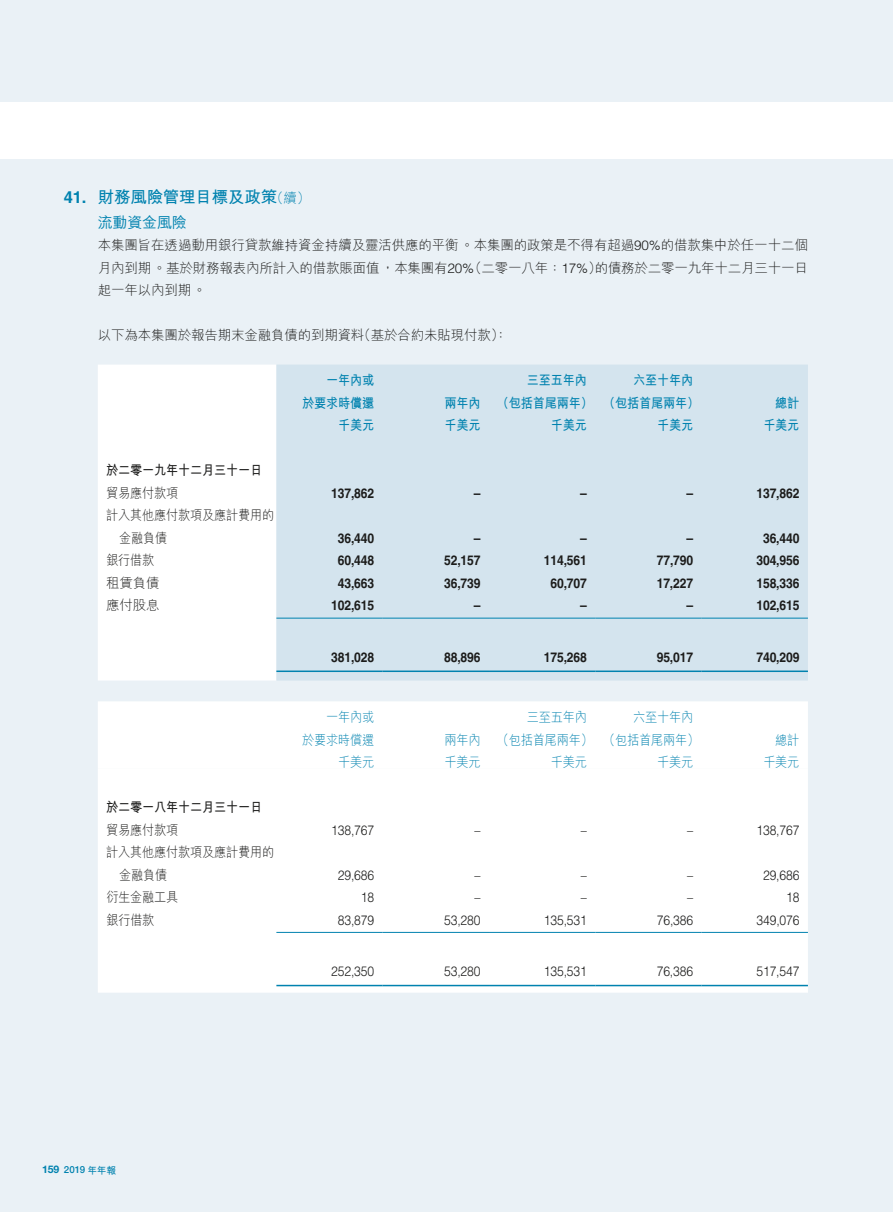
<style>
.page{position:relative;width:893px;height:1212px;background:#eaf1f6}
.page>*{position:absolute;margin:0;border:0;box-sizing:border-box;transform-origin:0 0}
.t1{font:700 16.5px "M Hei HK";letter-spacing:-.015em;color:#0082af}
.t2{font:700 16.5px "Helvetica LT Std";color:#0082af}
.t3{font:500 15px "M Hei HK";letter-spacing:-.015em;color:#0082af}
.t4{font:300 13.5px/22.5px "M Hei HK";letter-spacing:-.015em;color:#1c1c1b;text-align:right}
.t5{font:700 13.5px "Helvetica LT Std";letter-spacing:-.015em;color:#1c1c1b;scale:.9 1}
.t6{font:300 13.5px "Helvetica LT Std";letter-spacing:-.015em;color:#1c1c1b;scale:.9 1}
.t7{font:300 13.5px/22.5px "M Hei HK";letter-spacing:-.015em;color:#1c1c1b;scale:.9 1}
.t8{font:700 13.5px/22.5px "M Hei HK";letter-spacing:-.015em;color:#0082af;scale:.9 1}
.t9{font:300 13.5px/22.5px "M Hei HK";letter-spacing:-.015em;color:#0082af;scale:.9 1}
.t10{font:700 13.5px "M Hei HK";letter-spacing:-.015em;color:#1c1c1b;scale:.9 1}
.t11{font:300 13.5px "M Hei HK";letter-spacing:-.015em;color:#0082af}
.t12{font:500 9.75px "Helvetica Neue LT Std";color:#0082af}
.s1{font-family:"Helvetica LT Std"}
.s2{font-weight:700;font-size:10.5px}
.s3{font-family:"M Hei HK";font-weight:700}
</style>
<div class="page">
<div style="left:0;top:102px;width:893px;height:56px;background:#fff"></div>
<div style="left:98px;top:365px;width:178px;height:315px;background:#fff"></div>
<div style="left:276px;top:365px;width:532px;height:315px;background:#d4e4ee"></div>
<hr style="left:276px;top:618px;width:107px;height:1px;background:#0082af">
<hr style="left:383px;top:618px;width:106px;height:1px;background:#0082af">
<hr style="left:489px;top:618px;width:106px;height:1px;background:#0082af">
<hr style="left:595px;top:618px;width:107px;height:1px;background:#0082af">
<hr style="left:702px;top:618px;width:106px;height:1px;background:#0082af">
<hr style="left:276px;top:670px;width:107px;height:2px;background:#0082af">
<hr style="left:383px;top:670px;width:106px;height:2px;background:#0082af">
<hr style="left:489px;top:670px;width:106px;height:2px;background:#0082af">
<hr style="left:595px;top:670px;width:107px;height:2px;background:#0082af">
<hr style="left:702px;top:670px;width:106px;height:2px;background:#0082af">
<div style="left:98px;top:701px;width:710px;height:68px;background:#fff"></div>
<div style="left:98px;top:769px;width:710px;height:224px;background:#fff"></div>
<hr style="left:276px;top:932px;width:107px;height:1px;background:#0082af">
<hr style="left:383px;top:932px;width:106px;height:1px;background:#0082af">
<hr style="left:489px;top:932px;width:106px;height:1px;background:#0082af">
<hr style="left:595px;top:932px;width:107px;height:1px;background:#0082af">
<hr style="left:702px;top:932px;width:106px;height:1px;background:#0082af">
<hr style="left:276px;top:985px;width:107px;height:1px;background:#0082af">
<hr style="left:383px;top:985px;width:106px;height:1px;background:#0082af">
<hr style="left:489px;top:985px;width:106px;height:1px;background:#0082af">
<hr style="left:595px;top:985px;width:107px;height:1px;background:#0082af">
<hr style="left:702px;top:985px;width:106px;height:1px;background:#0082af">
<p class="t2" style="left:64px;top:187px;width:24px">41.</p>
<p class="t1" style="left:98px;top:185px;width:181px">財務風險管理目標及政策</p>
<p class="t11" style="left:270px;top:189px;width:42px">（續(</p>
<p class="t3" style="left:98px;top:211px;width:91px">流動資金風險</p>
<p class="t4" style="left:98px;top:234px;width:712px">本集團旨在透過動用銀行貸款維持資金持續及靈活供應的平衡。本集團的政策是不得有超過<span class="s1">90%</span>的借款集中於任一十二個的債務於二零一九年十二月三十一日</p>
<p class="t4" style="left:468px;top:256px;width:135px">（二零一八年：<span class="s1">17%</span>）</p>
<p class="t4" style="left:98px;top:256px;width:378px;text-align:left">月內到期。基於財務報表內所計入的借款賬面值，本集團有<span class="s1">20%</span>起一年以內到期。</p>
<p class="t4" style="left:358px;top:324px;width:151px">（基於合約未貼現付款：(</p>
<p class="t4" style="left:98px;top:324px;width:268px">以下為本集團於報告期末金融負債的到期資料</p>
<p class="t8" style="left:326px;top:368px;width:55px">一年內或</p>
<p class="t8" style="left:497px;top:368px;width:108px;text-indent:30px">三至五年內（包括首尾兩年(</p>
<p class="t8" style="left:633px;top:368px;width:68px">六至十年內</p>
<p class="t8" style="left:775px;top:391px;width:28px">總計</p>
<p class="t8" style="left:603px;top:391px;width:108px">（包括首尾兩年）</p>
<p class="t8" style="left:302px;top:391px;width:82px">於要求時償還</p>
<p class="t8" style="left:444px;top:391px;width:42px">兩年內</p>
<p class="t8" style="left:338px;top:413px;width:42px">千美元</p>
<p class="t8" style="left:444px;top:413px;width:42px">千美元</p>
<p class="t8" style="left:551px;top:413px;width:42px">千美元</p>
<p class="t8" style="left:657px;top:413px;width:42px">千美元</p>
<p class="t8" style="left:763px;top:413px;width:42px">千美元</p>
<p class="t10" style="left:106px;top:461px;width:175px">於二零一九年十二月三十一日</p>
<p class="t7" style="left:106px;top:481px;width:188px">貿易應付款項<br>計入其他應付款項及應計費用的</p>
<p class="t5" style="left:331px;top:485px;width:49px">137,862</p>
<p class="t5" style="left:474px;top:485px;width:9px">–</p>
<p class="t5" style="left:580px;top:485px;width:9px">–</p>
<p class="t5" style="left:686px;top:485px;width:9px">–</p>
<p class="t5" style="left:756px;top:485px;width:49px">137,862</p>
<p class="t7" style="left:119px;top:526px;width:55px">金融負債</p>
<p class="t5" style="left:338px;top:530px;width:42px">36,440</p>
<p class="t5" style="left:474px;top:530px;width:9px">–</p>
<p class="t5" style="left:580px;top:530px;width:9px">–</p>
<p class="t5" style="left:686px;top:530px;width:9px">–</p>
<p class="t5" style="left:763px;top:530px;width:42px">36,440</p>
<p class="t7" style="left:106px;top:549px;width:55px">銀行借款</p>
<p class="t5" style="left:338px;top:552px;width:42px">60,448</p>
<p class="t5" style="left:444px;top:552px;width:42px">52,157</p>
<p class="t5" style="left:544px;top:552px;width:49px">114,561</p>
<p class="t5" style="left:657px;top:552px;width:42px">77,790</p>
<p class="t5" style="left:756px;top:552px;width:49px">304,956</p>
<p class="t4" style="left:106px;top:571px;width:55px">租賃負債</p>
<p class="t5" style="left:338px;top:575px;width:42px">43,663</p>
<p class="t5" style="left:444px;top:575px;width:42px">36,739</p>
<p class="t5" style="left:550px;top:575px;width:42px">60,707</p>
<p class="t5" style="left:657px;top:575px;width:42px">17,227</p>
<p class="t5" style="left:756px;top:575px;width:49px">158,336</p>
<p class="t4" style="left:106px;top:594px;width:55px">應付股息</p>
<p class="t5" style="left:331px;top:597px;width:49px">102,615</p>
<p class="t5" style="left:474px;top:597px;width:9px">–</p>
<p class="t5" style="left:580px;top:597px;width:9px">–</p>
<p class="t5" style="left:686px;top:597px;width:9px">–</p>
<p class="t5" style="left:756px;top:597px;width:49px">102,615</p>
<p class="t5" style="left:331px;top:649px;width:49px">381,028</p>
<p class="t5" style="left:444px;top:649px;width:42px">88,896</p>
<p class="t5" style="left:544px;top:649px;width:49px">175,268</p>
<p class="t5" style="left:657px;top:649px;width:42px">95,017</p>
<p class="t5" style="left:756px;top:649px;width:49px">740,209</p>
<p class="t9" style="left:326px;top:705px;width:55px">一年內或</p>
<p class="t9" style="left:302px;top:728px;width:82px">於要求時償還</p>
<p class="t9" style="left:444px;top:728px;width:42px">兩年內</p>
<p class="t9" style="left:497px;top:705px;width:108px;text-indent:30px">三至五年內（包括首尾兩年(</p>
<p class="t9" style="left:633px;top:705px;width:68px">六至十年內</p>
<p class="t9" style="left:603px;top:728px;width:108px">（包括首尾兩年）</p>
<p class="t9" style="left:775px;top:728px;width:28px">總計</p>
<p class="t9" style="left:338px;top:750px;width:42px">千美元</p>
<p class="t9" style="left:444px;top:750px;width:42px">千美元</p>
<p class="t9" style="left:551px;top:750px;width:42px">千美元</p>
<p class="t9" style="left:657px;top:750px;width:42px">千美元</p>
<p class="t9" style="left:763px;top:750px;width:42px">千美元</p>
<p class="t10" style="left:106px;top:797px;width:175px">於二零一八年十二月三十一日</p>
<p class="t7" style="left:106px;top:818px;width:188px">貿易應付款項<br>計入其他應付款項及應計費用的</p>
<p class="t6" style="left:331px;top:821px;width:49px">138,767</p>
<p class="t6" style="left:474px;top:821px;width:8px">–</p>
<p class="t6" style="left:581px;top:821px;width:8px">–</p>
<p class="t6" style="left:687px;top:821px;width:8px">–</p>
<p class="t6" style="left:756px;top:821px;width:49px">138,767</p>
<p class="t7" style="left:119px;top:863px;width:55px">金融負債</p>
<p class="t6" style="left:338px;top:866px;width:42px">29,686</p>
<p class="t6" style="left:474px;top:866px;width:8px">–</p>
<p class="t6" style="left:581px;top:866px;width:8px">–</p>
<p class="t6" style="left:687px;top:866px;width:8px">–</p>
<p class="t6" style="left:763px;top:866px;width:42px">29,686</p>
<p class="t7" style="left:106px;top:885px;width:82px">衍生金融工具</p>
<p class="t6" style="left:361px;top:889px;width:16px">18</p>
<p class="t6" style="left:474px;top:889px;width:8px">–</p>
<p class="t6" style="left:581px;top:889px;width:8px">–</p>
<p class="t6" style="left:687px;top:889px;width:8px">–</p>
<p class="t6" style="left:786px;top:889px;width:16px">18</p>
<p class="t7" style="left:106px;top:908px;width:55px">銀行借款</p>
<p class="t6" style="left:338px;top:911px;width:42px">83,879</p>
<p class="t6" style="left:444px;top:911px;width:42px">53,280</p>
<p class="t6" style="left:544px;top:911px;width:49px">135,531</p>
<p class="t6" style="left:657px;top:911px;width:42px">76,386</p>
<p class="t6" style="left:756px;top:911px;width:49px">349,076</p>
<p class="t6" style="left:331px;top:963px;width:49px">252,350</p>
<p class="t6" style="left:444px;top:963px;width:42px">53,280</p>
<p class="t6" style="left:544px;top:963px;width:49px">135,531</p>
<p class="t6" style="left:657px;top:963px;width:42px">76,386</p>
<p class="t6" style="left:756px;top:963px;width:49px">517,547</p>
<p class="t12" style="left:42px;top:1164px;width:76px"><span class="s2">159</span> 2019 <span class="s3">年年報</span></p>
</div>
